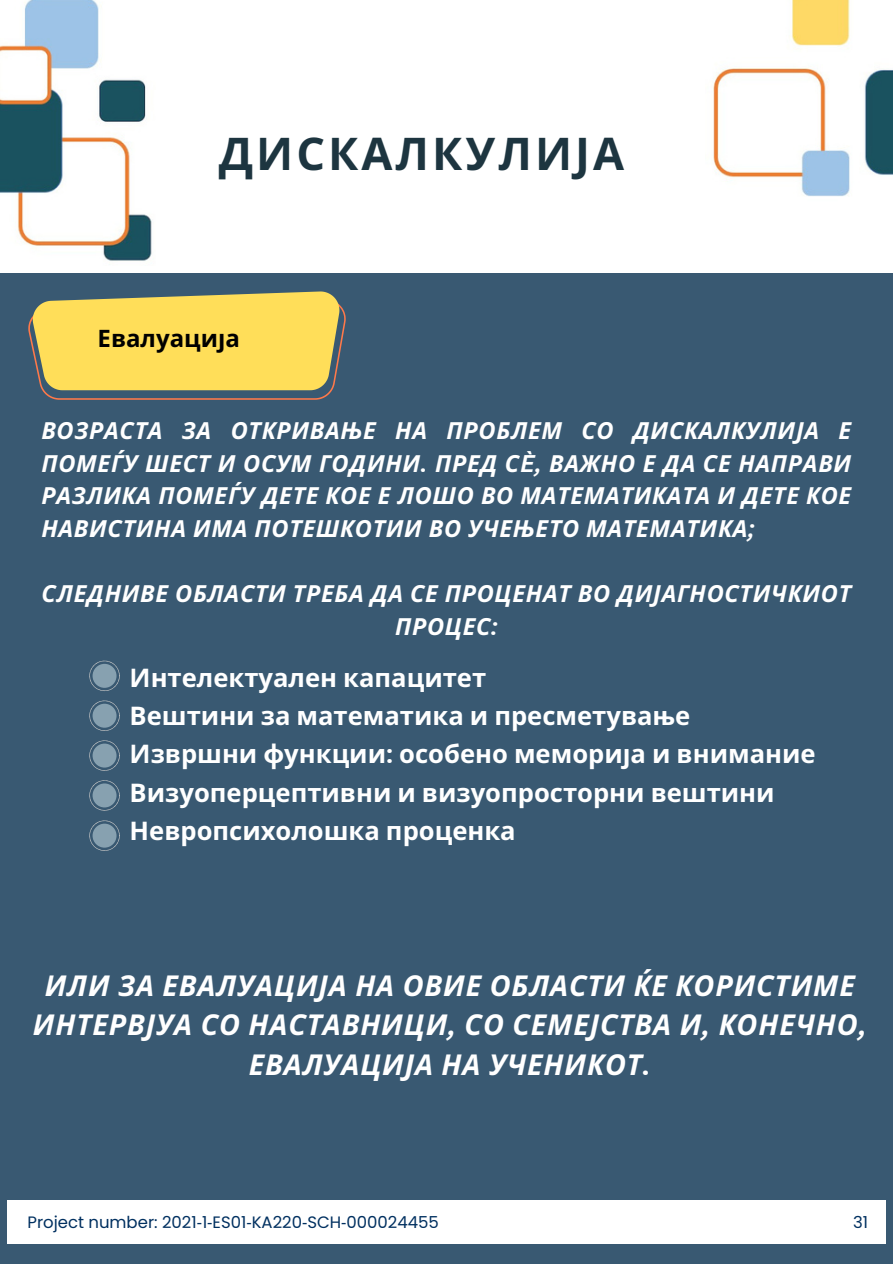
<style>
.page{position:relative;width:893px;height:1264px;background:#fff}
.page>*{position:absolute;margin:0;border:0;box-sizing:border-box;transform-origin:0 0}
.t1{font:700 45px "Noto Sans";letter-spacing:.07em;color:#1d3540}
.t2{font:italic 700 28.65px/39.3px "Noto Sans";letter-spacing:.03em;color:#fff;text-align:center}
.t3{font:700 25.65px "Noto Sans";color:#fff}
.t4{font:700 24px "Noto Sans";color:#000}
.t5{font:italic 700 23.55px/32.7px "Noto Sans";letter-spacing:.03em;color:#fff;text-align:justify}
.t6{font:16.5px "Poppins";color:#003060}
.s1{font-family:"Canva Sans"}
.s2{font-family:"Noto Sans"}
</style>
<div class="page">
<div style="left:0;top:0;width:892px;height:1263px;background:#395972"></div>
<div style="left:0;top:0;width:892px;height:273px;background:#fff"></div>
<div style="left:7px;top:1200px;width:879px;height:43px;background:#fff"></div>
<img style="left:713px;top:0;width:179px;height:197px">
<img style="left:0;top:0;width:152px;height:261px">
<svg style="left:28px;top:291px;width:318px;height:109px"></svg>
<svg style="left:89px;top:660px;width:31px;height:31px"></svg>
<svg style="left:89px;top:700px;width:31px;height:31px"></svg>
<svg style="left:89px;top:740px;width:31px;height:30px"></svg>
<svg style="left:89px;top:780px;width:31px;height:30px"></svg>
<svg style="left:89px;top:820px;width:31px;height:30px"></svg>
<p class="t1" style="left:219px;top:122px;width:407px">ДИСКАЛКУЛИЈА</p>
<p class="t4" style="left:98px;top:321px;width:144px">Евалуација</p>
<p class="t5" style="left:41px;top:413px;width:811px">ВОЗРАСТА ЗА ОТКРИВАЊЕ НА ПРОБЛЕМ СО ДИСКАЛКУЛИЈА Е ПОМЕЃУ ШЕСТ И ОСУМ ГОДИНИ<span class="s1">.</span> ПРЕД С<span class="s1">È,</span> ВАЖНО Е ДА СЕ НАПРАВИ РАЗЛИКА ПОМЕЃУ ДЕТЕ КОЕ Е ЛОШО ВО МАТЕМАТИКАТА И ДЕТЕ КОЕ НАВИСТИНА ИМА ПОТЕШКОТИИ ВО УЧЕЊЕТО МАТЕМАТИКА<span class="s1">;</span></p>
<p class="t5" style="left:42px;top:577px;width:811px;text-align:center">СЛЕДНИВЕ ОБЛАСТИ ТРЕБА ДА СЕ ПРОЦЕНАТ ВО ДИЈАГНОСТИЧКИОТ<br>ПРОЦЕС<span class="s1">:</span></p>
<p class="t3" style="left:130px;top:659px;width:358px">Интелектуален капацитет</p>
<p class="t3" style="left:130px;top:697px;width:562px">Вештини за математика и пресметување</p>
<p class="t3" style="left:130px;top:736px;width:687px">Извршни функции<span class="s1">:</span> особено меморија и внимание</p>
<p class="t3" style="left:130px;top:774px;width:646px">Визуоперцептивни и визуопросторни вештини</p>
<p class="t3" style="left:130px;top:812px;width:387px">Невропсихолошка проценка</p>
<p class="t2" style="left:33px;top:965px;width:835px">ИЛИ ЗА ЕВАЛУАЦИЈА НА ОВИЕ ОБЛАСТИ ЌЕ КОРИСТИМЕ<br>ИНТЕРВЈУА СО НАСТАВНИЦИ<span class="s1">,</span> СО СЕМЕЈСТВА И<span class="s1">,</span> КОНЕЧНО<span class="s1">,<br></span>ЕВАЛУАЦИЈА НА УЧЕНИКОТ<span class="s1">.</span></p>
<p class="t6" style="left:28px;top:1210px;width:413px">Project number: 2021<span class="s2">‐</span>1<span class="s2">‐</span>ES01<span class="s2">‐</span>KA220<span class="s2">‐</span>SCH<span class="s2">‐</span>000024455</p>
<p class="t6" style="left:853px;top:1210px;width:16px">31</p>
</div>
